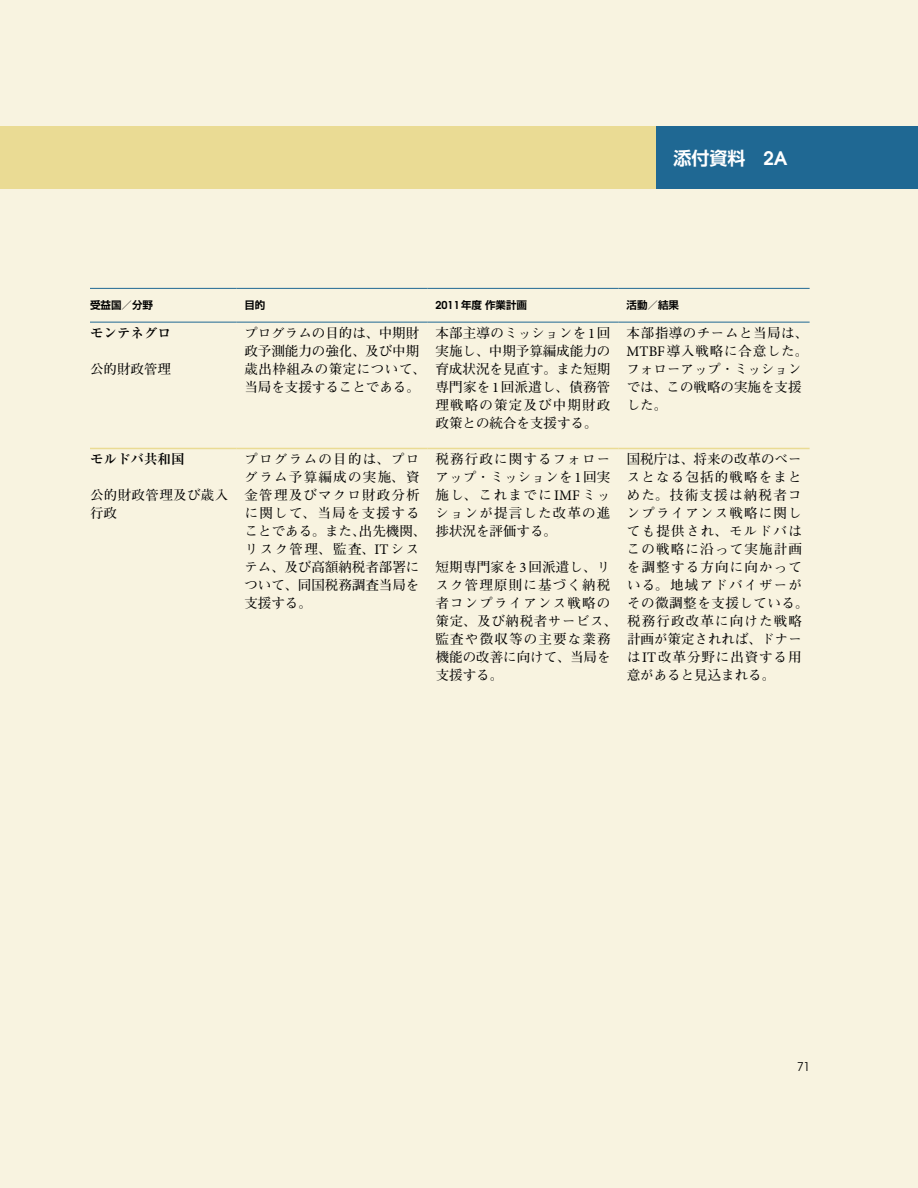
<style>
.page{position:relative;width:918px;height:1188px;background:#f8f3e0}
.page>*{position:absolute;margin:0;border:0;box-sizing:border-box;transform-origin:0 0}
.t1{font:700 18px "Shin Go Pr 5 De";color:#fff}
.t2{font:700 13.5px/18px "Futo Min A101 Pro";letter-spacing:.085em;color:#000}
.t3{font:700 13.5px/18px "Futo Min A101 Pro";letter-spacing:.04em;color:#000;text-align:justify}
.t4{font:700 13.5px/18px "Futo Min A101 Pro";color:#000}
.t5{font:700 13.5px "Ryumin Pro";color:#000}
.t6{font:12px "Avant Garde";color:#000}
.t7{font:700 10.5px "Shin Go Pr 5 De";color:#000}
.s1{font-family:"Avant Garde";font-weight:600;font-size:18.6px}
.s2{font-family:"Avant Garde";font-weight:600;font-size:10.8px}
.s3{font-family:"Minion Pro";font-weight:400;font-size:14.55px}
</style>
<div class="page">
<hr style="left:90px;top:448px;width:146px;height:1px;background:#eadb94">
<hr style="left:236px;top:448px;width:191px;height:1px;background:#eadb94">
<hr style="left:427px;top:448px;width:192px;height:1px;background:#eadb94">
<hr style="left:619px;top:448px;width:191px;height:1px;background:#eadb94">
<hr style="left:90px;top:288px;width:146px;height:1px;background:#1f6893">
<hr style="left:236px;top:288px;width:191px;height:1px;background:#1f6893">
<hr style="left:427px;top:288px;width:192px;height:1px;background:#1f6893">
<hr style="left:619px;top:288px;width:191px;height:1px;background:#1f6893">
<hr style="left:90px;top:322px;width:146px;height:1px;background:#1f6893">
<hr style="left:236px;top:322px;width:191px;height:1px;background:#1f6893">
<hr style="left:427px;top:322px;width:192px;height:1px;background:#1f6893">
<hr style="left:619px;top:322px;width:191px;height:1px;background:#1f6893">
<div style="left:656px;top:126px;width:262px;height:63px;background:#1f6893"></div>
<div style="left:0;top:126px;width:656px;height:63px;background:#eadb94"></div>
<h1 class="t1" style="left:674px;top:144px;width:116px">添付資料 <span class="s1">2A</span></h1>
<p class="t7" style="left:90px;top:296px;width:64px">受益国／分野</p>
<p class="t7" style="left:244px;top:296px;width:22px">目的</p>
<p class="t7" style="left:436px;top:296px;width:93px"><span class="s2">2011</span>年度作業計画</p>
<p class="t7" style="left:627px;top:296px;width:54px">活動／結果</p>
<p class="t5" style="left:90px;top:322px;width:82px">モンテネグロ</p>
<p class="t3" style="left:90px;top:358px;width:82px">公的財政管理</p>
<p class="t4" style="left:244px;top:322px;width:183px">プログラムの目的は、中期財政予測能力の強化、及び中期歳出枠組みの策定について、当局を支援することである。</p>
<p class="t3" style="left:435px;top:322px;width:176px">本部主導のミッションを<span class="s3">1</span>回実施し、中期予算編成能力の育成状況を見直す。また短期専門家を<span class="s3">1</span>回派遣し、債務管理戦略の策定及び中期財政政策との統合を支援する。</p>
<p class="t4" style="left:627px;top:322px;width:183px">本部指導のチームと当局は、<br><span class="s3">MTBF</span>導入戦略に合意した。フォローアップ・ミッションでは、この戦略の実施を支援した。</p>
<p class="t5" style="left:90px;top:448px;width:96px">モルドバ共和国</p>
<p class="t3" style="left:90px;top:484px;width:140px">公的財政管理及び歳入行政</p>
<p class="t2" style="left:244px;top:448px;width:183px">プログラムの目的は、プログラム予算編成の実施、資金管理及びマクロ財政分析に関して、当局を支援することである。また、出先機関、リスク管理、監査、<span class="s3">IT</span>システム、及び高額納税者部署について、同国税務調査当局を支援する。</p>
<p class="t3" style="left:436px;top:448px;width:176px">税務行政に関するフォローアップ・ミッションを<span class="s3">1</span>回実施し、これまでに<span class="s3">IMF</span>ミッションが提言した改革の進捗状況を評価する。</p>
<p class="t2" style="left:436px;top:556px;width:183px">短期専門家を<span class="s3">3</span>回派遣し、リスク管理原則に基づく納税者コンプライアンス戦略の策定、及び納税者サービス、監査や徴収等の主要な業務機能の改善に向けて、当局を支援する。</p>
<p class="t2" style="left:627px;top:448px;width:183px">国税庁は、将来の改革のベースとなる包括的戦略をまとめた。技術支援は納税者コンプライアンス戦略に関しても提供され、モルドバはこの戦略に沿って実施計画を調整する方向に向かっている。地域アドバイザーがその微調整を支援している。税務行政改革に向けた戦略計画が策定されれば、ドナーは<span class="s3">IT</span>改革分野に出資する用意があると見込まれる。</p>
<p class="t6" style="left:797px;top:1060px;width:14px">71</p>
</div>
